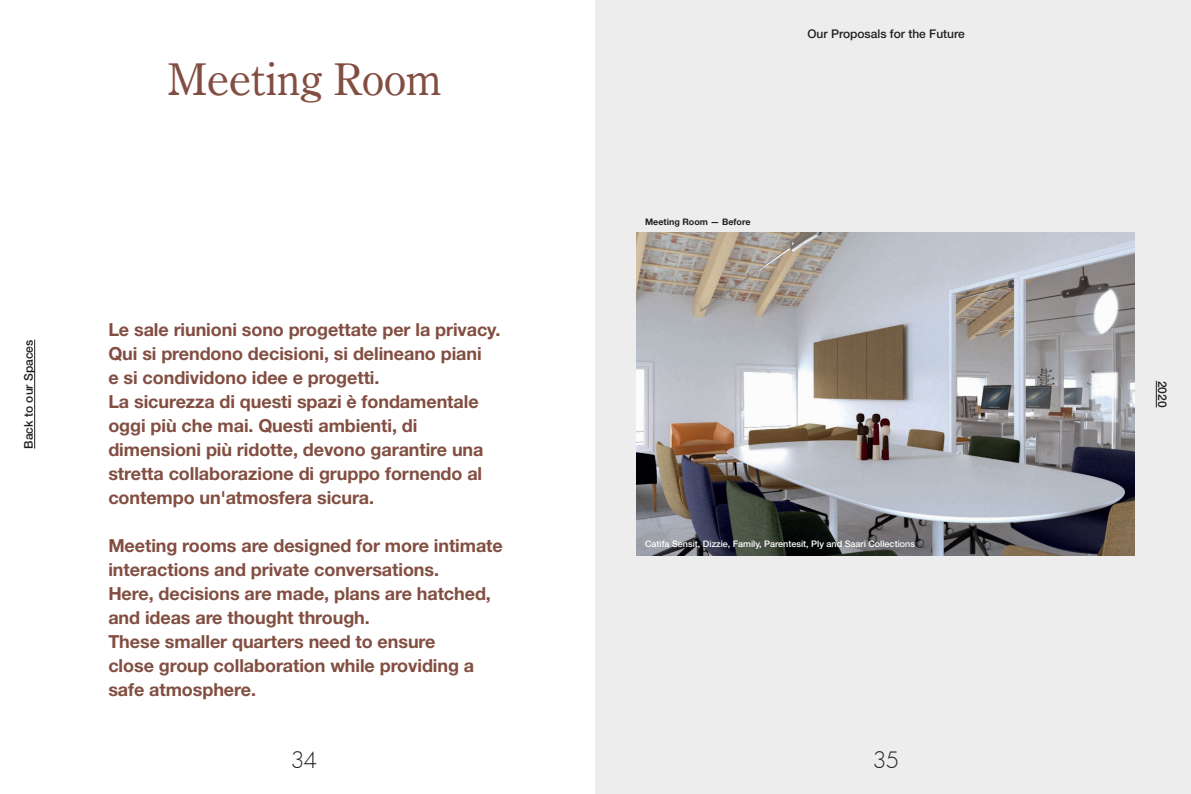
<style>
.page{position:relative;width:1191px;height:794px;background:#fff}
.page>*{position:absolute;margin:0;border:0;box-sizing:border-box;transform-origin:0 0}
.page_numer{font:44px "Century Oldstyle BT";color:#824e41}
.t1{font:300 22px "Futura";color:#231f20}
.Translation_Text{font:700 18px/24px "Helvetica Neue LT Std";letter-spacing:-.005em;color:#824e41}
.Navigation{font:500 12px "Helvetica Neue LT Std";color:#231f20}
.t2{font:500 9px "Helvetica Neue LT Std";color:#fff}
.t3{font:700 9px "Helvetica Neue LT Std";color:#231f20}
</style>
<div class="page">
<div style="left:595px;top:0;width:596px;height:794px;background:#eeeded"></div>
<img style="left:636px;top:233px;width:498px;height:322px">
<hr style="left:34px;top:340px;width:1px;height:108px;background:#231f20">
<svg style="left:1156px;top:381px;width:1px;height:26px"></svg>
<p class="Navigation" style="left:21px;top:448px;width:110px;rotate:-90deg">Back to our Spaces</p>
<p class="page_numer" style="left:168px;top:53px;width:275px">Meeting Room</p>
<p class="Translation_Text" style="left:108px;top:317px;width:394px">Le sale riunioni sono progettate per la privacy.<br>Qui si prendono decisioni, si delineano piani<br>e si condividono idee e progetti.<br>La sicurezza di questi spazi è fondamentale oggi più che mai. Questi ambienti, di dimensioni più ridotte, devono garantire una stretta collaborazione di gruppo fornendo al contempo un'atmosfera sicura.</p>
<p class="Translation_Text" style="left:108px;top:533px;width:396px">Meeting rooms are designed for more intimate interactions and private conversations.<br>Here, decisions are made, plans are hatched, and ideas are thought through.<br>These smaller quarters need to ensure<br>close group collaboration while providing a safe atmosphere.</p>
<p class="Navigation" style="left:807px;top:26px;width:159px">Our Proposals for the Future</p>
<p class="t3" style="left:645px;top:217px;width:107px">Meeting Room — Before</p>
<p class="t2" style="left:645px;top:538px;width:271px">Catifa Sensit, Dizzie, Family, Parentesit, Ply and Saari Collections</p>
<p class="t1" style="left:291px;top:744px;width:28px">34</p>
<p class="t1" style="left:873px;top:744px;width:28px">35</p>
<p class="Navigation" style="left:1169px;top:381px;width:28px;rotate:90deg">2020</p>
</div>
